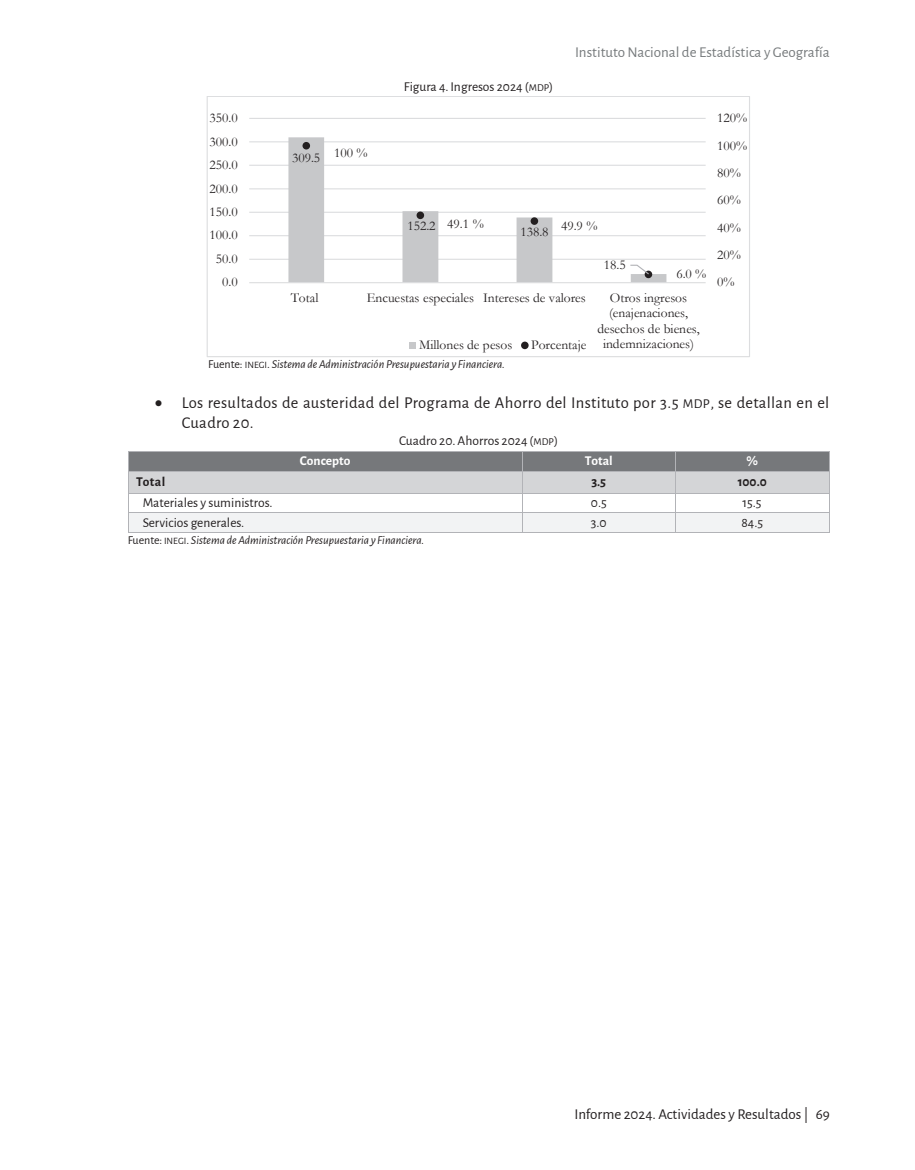
<style>
.page{position:relative;width:915px;height:1170px;background:#fff}
.page>*{position:absolute;margin:0;border:0;box-sizing:border-box;transform-origin:0 0}
.t1{font:16.5px/19.8px "Alegreya Sans";letter-spacing:.015em;color:#231f20}
.t2{font:15px "Alegreya Sans";color:#767a7c}
.t3{font:15px "Alegreya Sans";color:#231f20}
.t4{font:13.5px/15.1px "Garamond";color:#231f20;text-align:center}
.t5{font:13.5px "Alegreya Sans";color:#231f20}
.t6{font:700 13.5px "Alegreya Sans";color:#fff}
.t7{font:700 13.5px "Alegreya Sans";letter-spacing:.01em;color:#231f20}
.t8{font:italic 12px "Alegreya Sans";letter-spacing:-.005em;color:#231f20}
.s1{font-size:10.5px}
.s2{font-style:normal}
.s3{font-style:normal;font-size:9.75px}
.s4{font-size:13.5px}
</style>
<div class="page">
<div style="left:128px;top:451px;width:393px;height:19px;background:#76787b"></div>
<div style="left:522px;top:451px;width:153px;height:19px;background:#76787b"></div>
<div style="left:676px;top:451px;width:152px;height:19px;background:#76787b"></div>
<hr style="left:128px;top:451px;width:393px;height:1px;background:#b2b3b7">
<hr style="left:522px;top:451px;width:153px;height:1px;background:#b2b3b7">
<hr style="left:676px;top:451px;width:152px;height:1px;background:#b2b3b7">
<div style="left:128px;top:471px;width:393px;height:21px;background:#d4d5d7"></div>
<div style="left:522px;top:471px;width:153px;height:21px;background:#d4d5d7"></div>
<div style="left:676px;top:471px;width:152px;height:21px;background:#d4d5d7"></div>
<hr style="left:128px;top:470px;width:393px;height:1px;background:#b2b3b7">
<hr style="left:522px;top:470px;width:153px;height:1px;background:#b2b3b7">
<hr style="left:676px;top:470px;width:152px;height:1px;background:#b2b3b7">
<hr style="left:128px;top:492px;width:393px;height:1px;background:#b2b3b7">
<hr style="left:522px;top:492px;width:153px;height:1px;background:#b2b3b7">
<hr style="left:676px;top:492px;width:152px;height:1px;background:#b2b3b7">
<div style="left:128px;top:513px;width:393px;height:19px;background:#f2f3f4"></div>
<div style="left:522px;top:513px;width:153px;height:19px;background:#f2f3f4"></div>
<div style="left:676px;top:513px;width:152px;height:19px;background:#f2f3f4"></div>
<hr style="left:128px;top:512px;width:393px;height:1px;background:#b2b3b7">
<hr style="left:522px;top:512px;width:153px;height:1px;background:#b2b3b7">
<hr style="left:676px;top:512px;width:152px;height:1px;background:#b2b3b7">
<svg style="left:128px;top:452px;width:1px;height:80px"></svg>
<hr style="left:128px;top:532px;width:393px;height:1px;background:#b2b3b7">
<svg style="left:521px;top:451px;width:1px;height:82px"></svg>
<hr style="left:522px;top:532px;width:153px;height:1px;background:#b2b3b7">
<svg style="left:675px;top:451px;width:1px;height:82px"></svg>
<hr style="left:676px;top:532px;width:152px;height:1px;background:#b2b3b7">
<svg style="left:828px;top:451px;width:1px;height:82px"></svg>
<hr style="left:249px;top:259px;width:456px;height:1px;background:#dcdddf">
<hr style="left:249px;top:235px;width:456px;height:1px;background:#dcdddf">
<hr style="left:249px;top:212px;width:456px;height:1px;background:#dcdddf">
<hr style="left:249px;top:188px;width:456px;height:1px;background:#dcdddf">
<hr style="left:249px;top:165px;width:456px;height:1px;background:#dcdddf">
<hr style="left:249px;top:141px;width:456px;height:1px;background:#dcdddf">
<hr style="left:249px;top:118px;width:456px;height:1px;background:#dcdddf">
<svg style="left:288px;top:137px;width:378px;height:145px"></svg>
<hr style="left:249px;top:282px;width:456px;height:1px;background:#dcdddf">
<div style="left:302px;top:142px;width:8px;height:7px;background:#231f20;border-radius:50%"></div>
<div style="left:416px;top:211px;width:8px;height:8px;background:#231f20;border-radius:50%"></div>
<div style="left:530px;top:217px;width:8px;height:8px;background:#231f20;border-radius:50%"></div>
<div style="left:644px;top:270px;width:8px;height:8px;background:#231f20;border-radius:50%"></div>
<svg style="left:629px;top:264px;width:21px;height:11px"></svg>
<div style="left:409px;top:342px;width:7px;height:7px;background:#c7c8ca"></div>
<div style="left:521px;top:341px;width:7px;height:8px;background:#231f20;border-radius:50%"></div>
<div style="left:206px;top:96px;width:543px;height:261px;border:1px solid #dcdddf"></div>
<p class="t4" style="left:209px;top:112px;width:30px">350.0</p>
<p class="t4" style="left:209px;top:135px;width:30px">300.0</p>
<p class="t4" style="left:209px;top:159px;width:30px">250.0</p>
<p class="t4" style="left:209px;top:182px;width:30px">200.0</p>
<p class="t4" style="left:209px;top:206px;width:30px">150.0</p>
<p class="t4" style="left:209px;top:229px;width:30px">100.0</p>
<p class="t4" style="left:216px;top:253px;width:24px">50.0</p>
<p class="t4" style="left:222px;top:276px;width:17px">0.0</p>
<p class="t4" style="left:292px;top:151px;width:30px">309.5</p>
<p class="t4" style="left:334px;top:147px;width:35px">100 %</p>
<p class="t5" style="left:403px;top:80px;width:151px">Figura 4. Ingresos 2024 (<span class="s1">MDP</span>)</p>
<p class="t2" style="left:575px;top:45px;width:256px">Instituto Nacional de Estadística y Geografía</p>
<p class="t4" style="left:716px;top:112px;width:32px">120%</p>
<p class="t4" style="left:716px;top:139px;width:32px">100%</p>
<p class="t4" style="left:716px;top:167px;width:25px">80%</p>
<p class="t4" style="left:716px;top:194px;width:25px">60%</p>
<p class="t4" style="left:407px;top:220px;width:30px">152.2</p>
<p class="t4" style="left:447px;top:217px;width:38px">49.1 %</p>
<p class="t4" style="left:561px;top:220px;width:38px">49.9 %</p>
<p class="t4" style="left:520px;top:226px;width:30px">138.8</p>
<p class="t4" style="left:603px;top:259px;width:23px">18.5</p>
<p class="t4" style="left:676px;top:267px;width:32px">6.0 %</p>
<p class="t4" style="left:716px;top:221px;width:25px">40%</p>
<p class="t4" style="left:716px;top:249px;width:25px">20%</p>
<p class="t4" style="left:716px;top:276px;width:19px">0%</p>
<p class="t4" style="left:290px;top:292px;width:29px">Total</p>
<p class="t4" style="left:366px;top:292px;width:221px">Encuestas especiales Intereses de valores</p>
<p class="t4" style="left:597px;top:292px;width:104px">Otros ingresos (enajenaciones, desechos de bienes,</p>
<p class="t4" style="left:419px;top:339px;width:95px">Millones de pesos</p>
<p class="t4" style="left:531px;top:337px;width:164px">Porcentaje indemnizaciones)</p>
<p class="t8" style="left:208px;top:360px;width:298px"><span class="s2">Fuente:</span> <span class="s3">INEGI</span><span class="s2">.</span> Sistema de Administración Presupuestaria y Financiera.</p>
<p class="t1" style="left:182px;top:394px;width:648px;text-indent:-27px">• Los resultados de austeridad del Programa de Ahorro del Instituto por 3.5 <span class="s4">MDP</span>, se detallan en el<br>Cuadro 20.</p>
<p class="t5" style="left:399px;top:434px;width:160px">Cuadro 20. Ahorros 2024 (<span class="s1">MDP</span>)</p>
<p class="t6" style="left:300px;top:456px;width:52px">Concepto</p>
<p class="t6" style="left:584px;top:456px;width:30px">Total</p>
<p class="t6" style="left:746px;top:456px;width:13px">%</p>
<p class="t7" style="left:136px;top:477px;width:31px">Total</p>
<p class="t7" style="left:591px;top:477px;width:16px">3.5</p>
<p class="t7" style="left:737px;top:477px;width:30px">100.0</p>
<p class="t5" style="left:143px;top:496px;width:131px">Materiales y suministros.</p>
<p class="t5" style="left:590px;top:496px;width:17px">0.5</p>
<p class="t5" style="left:742px;top:496px;width:20px">15.5</p>
<p class="t5" style="left:143px;top:516px;width:103px">Servicios generales.</p>
<p class="t5" style="left:590px;top:516px;width:17px">3.0</p>
<p class="t5" style="left:741px;top:516px;width:23px">84.5</p>
<p class="t8" style="left:128px;top:535px;width:298px"><span class="s2">Fuente:</span> <span class="s3">INEGI</span><span class="s2">.</span> Sistema de Administración Presupuestaria y Financiera.</p>
<p class="t3" style="left:574px;top:1106px;width:257px">Informe 2024. Actividades y Resultados | 69</p>
</div>
